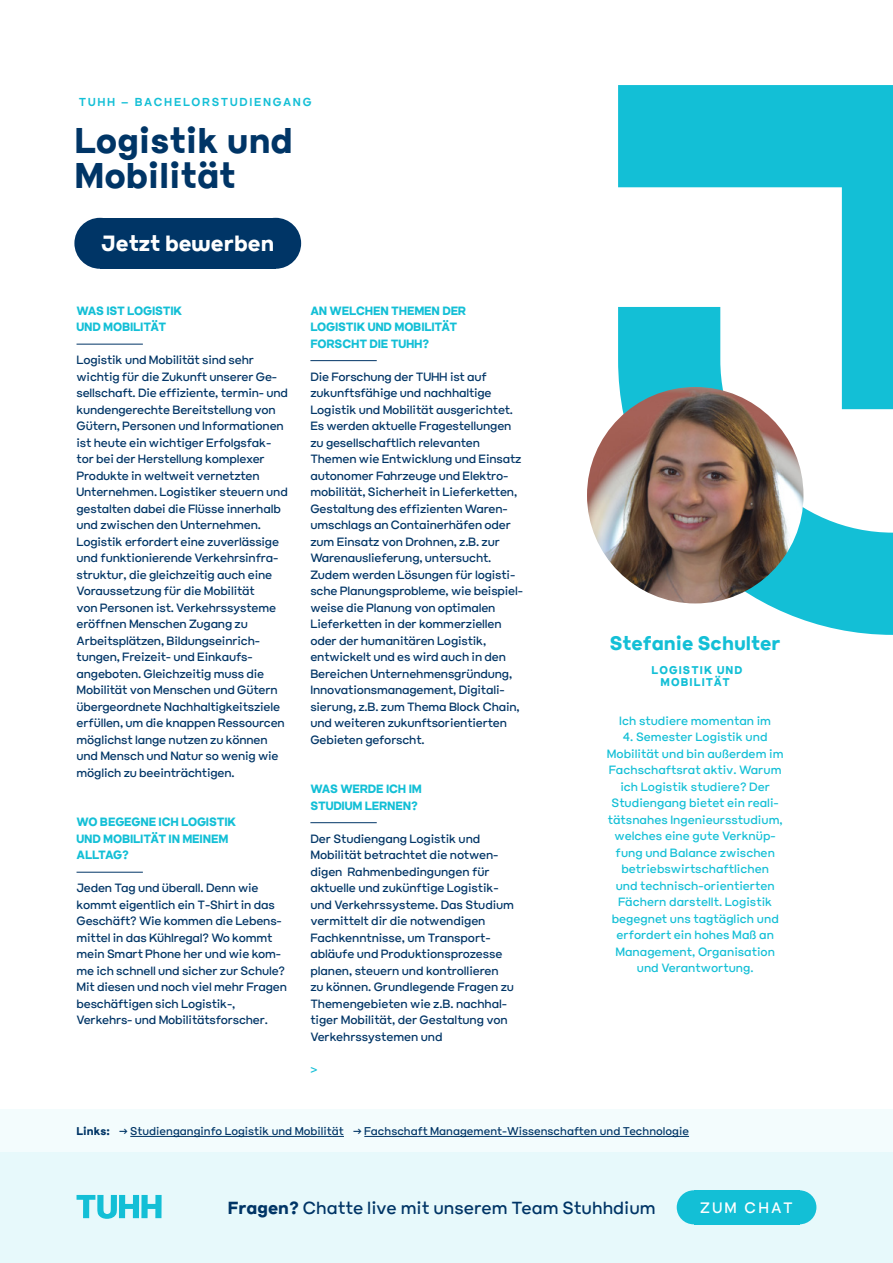
<style>
.page{position:relative;width:893px;height:1263px;background:#fff}
.page>*{position:absolute;margin:0;border:0;box-sizing:border-box;transform-origin:0 0}
.t1{font:700 35.7px/35.7px "Lunettes";color:#003566}
.t2{font:700 22.05px "Lunettes";color:#fff}
.t3{font:700 19.5px "Lunettes";color:#13bfd6}
.t4{font:17.55px "Lunettes";color:#003566}
.t5{font:15.15px "Lunettes";letter-spacing:.15em;color:#fff}
.t6{font:12px/16.5px "Lunettes";letter-spacing:-.015em;color:#003566}
.t7{font:12px/16.5px "Lunettes";color:#13bfd6;text-align:center}
.t8{font:700 12px/16.5px "Lunettes";letter-spacing:-.015em;color:#13bfd6}
.t9{font:600 11.55px "Lunettes";letter-spacing:.15em;color:#13bfd6}
.t10{font:11.25px "Lunettes";color:#003566}
.t11{font:700 11.25px/12px "Lunettes";letter-spacing:.1em;color:#13bfd6;text-align:center}
.t12{font:700 11.25px "Lunettes";color:#003566}
.s1{font-weight:700}
</style>
<div class="page">
<div style="left:0;top:1152px;width:893px;height:110px;background:#e7f9fb"></div>
<div style="left:0;top:1109px;width:893px;height:43px;background:#f3fcfd"></div>
<svg style="left:77px;top:1195px;width:85px;height:24px"></svg>
<div style="left:677px;top:1190px;width:34px;height:34px;background:#13bfd6;border-radius:50%"></div>
<div style="left:782px;top:1190px;width:34px;height:34px;background:#13bfd6;border-radius:50%"></div>
<div style="left:694px;top:1190px;width:105px;height:34px;background:#13bfd6"></div>
<div style="left:74px;top:218px;width:51px;height:51px;background:#003566;border-radius:50%"></div>
<div style="left:250px;top:218px;width:51px;height:51px;background:#003566;border-radius:50%"></div>
<div style="left:100px;top:218px;width:176px;height:51px;background:#003566"></div>
<svg style="left:618px;top:85px;width:275px;height:550px;fill:#13bfd6"></svg>
<img style="left:587px;top:387px;width:216px;height:216px;border-radius:108px">
<hr style="left:77px;top:344px;width:66px;height:1px;background:#003566">
<hr style="left:77px;top:872px;width:66px;height:1px;background:#003566">
<hr style="left:310px;top:360px;width:67px;height:1px;background:#003566">
<hr style="left:310px;top:822px;width:67px;height:1px;background:#003566">
<hr style="left:130px;top:1136px;width:214px;height:1px;background:#003566">
<hr style="left:364px;top:1136px;width:325px;height:1px;background:#003566">
<p class="t9" style="left:79px;top:94px;width:234px">TUHH – BACHELORSTUDIENGANG</p>
<h1 class="t1" style="left:74px;top:122px;width:220px">Logistik und<br>Mobilität</h1>
<h2 class="t2" style="left:101px;top:228px;width:174px">Jetzt bewerben</h2>
<p class="t8" style="left:77px;top:302px;width:107px">WAS IST LOGISTIK<br>UND MOBILITÄT</p>
<p class="t6" style="left:77px;top:351px;width:213px">Logistik und Mobilität sind sehr wichtig für die Zukunft unserer Ge&shy;sellschaft. Die effiziente, termin- und kundengerechte Bereitstellung von Gütern, Personen und Informationen ist heute ein wichtiger Erfolgsfak&shy;tor bei der Herstellung komplexer Produkte in weltweit vernetzten Unternehmen. Logistiker steuern und gestalten dabei die Flüsse innerhalb und zwischen den Unternehmen.<br>Logistik erfordert eine zuverlässige und funktionierende Verkehrsinfra&shy;struktur, die gleichzeitig auch eine Voraussetzung für die Mobilität<br>von Personen ist. Verkehrssysteme eröffnen Menschen Zugang zu Arbeitsplätzen, Bildungseinrich&shy;tungen, Freizeit- und Einkaufs&shy;angeboten. Gleichzeitig muss die Mobilität von Menschen und Gütern übergeordnete Nachhaltigkeitsziele erfüllen, um die knappen Ressourcen möglichst lange nutzen zu können und Mensch und Natur so wenig wie möglich zu beeinträchtigen.</p>
<p class="t8" style="left:77px;top:813px;width:161px">WO BEGEGNE ICH LOGISTIK<br>UND MOBILITÄT IN MEINEM<br>ALLTAG?</p>
<p class="t6" style="left:77px;top:879px;width:212px">Jeden Tag und überall. Denn wie kommt eigentlich ein T-Shirt in das Geschäft? Wie kommen die Lebens&shy;mittel in das Kühlregal? Wo kommt mein Smart Phone her und wie kom&shy;me ich schnell und sicher zur Schule?<br>Mit diesen und noch viel mehr Fragen beschäftigen sich Logistik-, Verkehrs- und Mobilitätsforscher.</p>
<p class="t8" style="left:310px;top:302px;width:157px">AN WELCHEN THEMEN DER<br>LOGISTIK UND MOBILITÄT<br>FORSCHT DIE TUHH?</p>
<p class="t6" style="left:310px;top:368px;width:214px">Die Forschung der TUHH ist auf zukunftsfähige und nachhaltige Logistik und Mobilität ausgerichtet.<br>Es werden aktuelle Fragestellungen zu gesellschaftlich relevanten Themen wie Entwicklung und Einsatz autonomer Fahrzeuge und Elektro&shy;mobilität, Sicherheit in Lieferketten, Gestaltung des effizienten Waren&shy;umschlags an Containerhäfen oder zum Einsatz von Drohnen, z.B. zur Warenauslieferung, untersucht.<br>Zudem werden Lösungen für logisti&shy;sche Planungsprobleme, wie beispiel&shy;weise die Planung von optimalen Lieferketten in der kommerziellen oder der humanitären Logistik, entwickelt und es wird auch in den Bereichen Unternehmensgründung, Innovationsmanagement, Digitali&shy;sierung, z.B. zum Thema Block Chain, und weiteren zukunftsorientierten Gebieten geforscht.</p>
<p class="t8" style="left:310px;top:780px;width:113px">WAS WERDE ICH IM<br>STUDIUM LERNEN?</p>
<p class="t6" style="left:310px;top:830px;width:205px">Der Studiengang Logistik und<br>Mobilität betrachtet die notwen&shy;digen Rahmenbedingungen für aktuelle und zukünftige Logistik&shy;und Verkehrssysteme. Das Studium vermittelt dir die notwendigen<br>Fachkenntnisse, um Transport&shy;abläufe und Produktionsprozesse planen, steuern und kontrollieren zu können. Grundlegende Fragen zu<br>Themengebieten wie z.B. nachhal&shy;tiger Mobilität, der Gestaltung von<br>Verkehrssystemen und</p>
<p class="t7" style="left:310px;top:1061px;width:9px">&gt;</p>
<h3 class="t3" style="left:610px;top:630px;width:172px">Stefanie Schulter</h3>
<p class="t11" style="left:652px;top:664px;width:92px">LOGISTIK UND<br>MOBILITÄT</p>
<p class="t7" style="left:619px;top:712px;width:153px">Ich studiere momentan im</p>
<p class="t7" style="left:607px;top:728px;width:178px">4. Semester Logistik und<br>Mobilität und bin außerdem im<br>Fachschaftsrat aktiv. Warum ich Logistik studiere? Der<br>Studiengang bietet ein reali&shy;tätsnahes Ingenieursstudium, welches eine gute Verknüp&shy;fung und Balance zwischen betriebswirtschaftlichen<br>und technisch-orientierten<br>Fächern darstellt. Logistik begegnet uns tagtäglich und erfordert ein hohes Maß an<br>Management, Organisation und Verantwortung.</p>
<p class="t12" style="left:77px;top:1124px;width:35px">Links:</p>
<p class="t10" style="left:119px;top:1124px;width:571px">→ Studienganginfo Logistik und Mobilität → Fachschaft Management-Wissenschaften und Technologie</p>
<h3 class="t4" style="left:228px;top:1196px;width:429px"><span class="s1">Fragen?</span> Chatte live mit unserem Team Stuhhdium</h3>
<p class="t5" style="left:700px;top:1197px;width:94px">ZUM CHAT</p>
</div>
